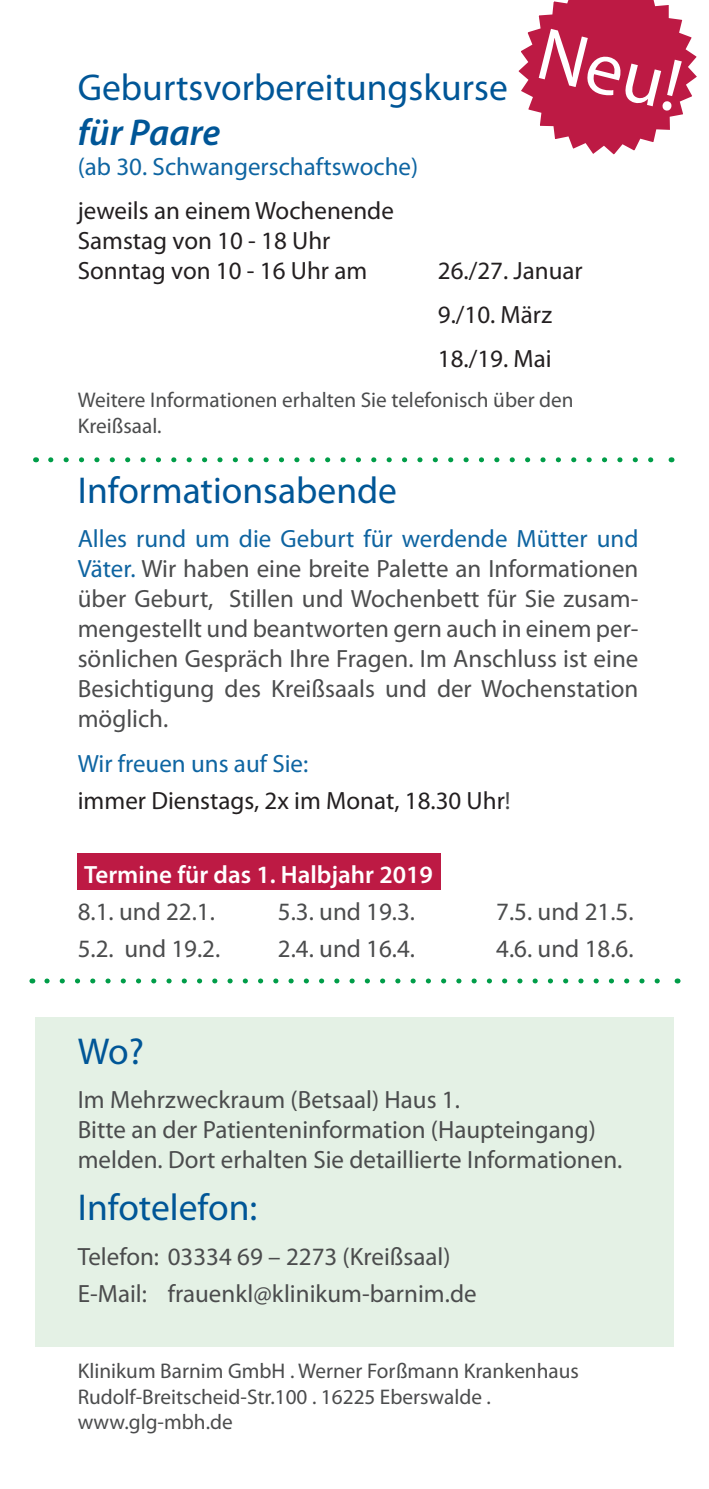
<style>
.page{position:relative;width:709px;height:1489px;background:#fff}
.page>*{position:absolute;margin:0;border:0;box-sizing:border-box;transform-origin:0 0}
.t1{font:75px "Myriad Pro";color:#fff}
.t2{font:37.5px "Myriad Pro";color:#005697}
.t3{font:italic 600 37.5px "Myriad Pro";color:#005697}
.t4{font:25px/30px "Myriad Pro";color:#4b4c4d}
.t5{font:25px/30px "Myriad Pro";color:#231f20}
.t6{font:600 25px/37px "Myriad Pro";color:#fff}
.t7{font:25px "Myriad Pro";color:#0e65a2}
.t8{font:21.25px/25.5px "Myriad Pro";color:#4b4c4d}
.s1{color:#0e64a1}
.s2{color:#0e65a2}
.s3{color:#4b4c4d}
.s4{color:#bd1a44}
.s5{font-weight:400;color:#4b4c4d}
</style>
<div class="page">
<div style="left:35px;top:1017px;width:638px;height:329px;background:#e4f1e5"></div>
<div style="left:78px;top:853px;width:363px;height:36px;background:#bd1a44"></div>
<svg style="left:51px;top:457px;width:603px;height:5px"></svg>
<svg style="left:47px;top:978px;width:613px;height:5px"></svg>
<svg style="left:518px;top:0;width:179px;height:155px"></svg>
<h1 class="t1" style="left:550px;top:7px;width:147px;rotate:14deg">Neu!</h1>
<h2 class="t2" style="left:78px;top:64px;width:431px">Geburtsvorbereitungskurse</h2>
<h2 class="t3" style="left:78px;top:108px;width:144px">für Paare</h2>
<p class="t7" style="left:78px;top:151px;width:342px">(ab 30. Schwangerschaftswoche)</p>
<p class="t5" style="left:78px;top:195px;width:318px">jeweils an einem Wochenende<br>Samstag von 10 - 18 Uhr<br>Sonntag von 10 - 16 Uhr am</p>
<p class="t5" style="left:438px;top:248px;width:146px;line-height:44.2px">26./27. Januar<br>9./10. März<br>18./19. Mai</p>
<p class="t8" style="left:78px;top:387px;width:497px">Weitere Informationen erhalten Sie telefonisch über den<br>Kreißsaal.</p>
<h2 class="t2" style="left:78px;top:467px;width:321px">Informationsabende</h2>
<p class="t4" style="left:78px;top:523px;width:562px;text-align:justify"><span class="s1">Alles rund um die Geburt für werdende Mütter und Väter.</span> Wir haben eine breite Palette an Informationen über Geburt, Stillen und Wochenbett für Sie zusam&shy;mengestellt und beantworten gern auch in einem per&shy;sönlichen Gespräch Ihre Fragen. Im Anschluss ist eine Besichtigung des Kreißsaals und der Wochenstation möglich.</p>
<p class="t5" style="left:78px;top:744px;width:434px;line-height:37px"><span class="s2">Wir freuen uns auf Sie:<br></span>immer Dienstags, 2x im Monat, 18.30 Uhr<span class="s3">!</span></p>
<p class="t6" style="left:78px;top:855px;width:364px"><span class="s4">-</span>Termine für das 1. Halbjahr 2019<span class="s4">-<br></span><span class="s5">8.1. und 22.1.<br>5.2. und 19.2.</span></p>
<p class="t4" style="left:278px;top:892px;width:139px;line-height:37px">5.3. und 19.3.<br>2.4. und 16.4.</p>
<p class="t4" style="left:496px;top:892px;width:139px;line-height:37px">7.5. und 21.5.<br>4.6. und 18.6.</p>
<h2 class="t2" style="left:78px;top:1028px;width:68px">Wo?</h2>
<p class="t4" style="left:78px;top:1084px;width:546px">Im Mehrzweckraum (Betsaal) Haus 1.<br>Bitte an der Patienteninformation (Haupteingang) melden. Dort erhalten Sie detaillierte Informationen.</p>
<h2 class="t2" style="left:78px;top:1184px;width:181px">Infotelefon:</h2>
<p class="t4" style="left:78px;top:1237px;width:400px;line-height:37px">Telefon: 03334 69 – 2273 (Kreißsaal)<br>E-Mail: frauenkl@klinikum-barnim.de</p>
<p class="t8" style="left:78px;top:1357px;width:502px">Klinikum Barnim GmbH . Werner Forßmann Krankenhaus<br>Rudolf-Breitscheid-Str.100 . 16225 Eberswalde . www.glg-mbh.de</p>
</div>
